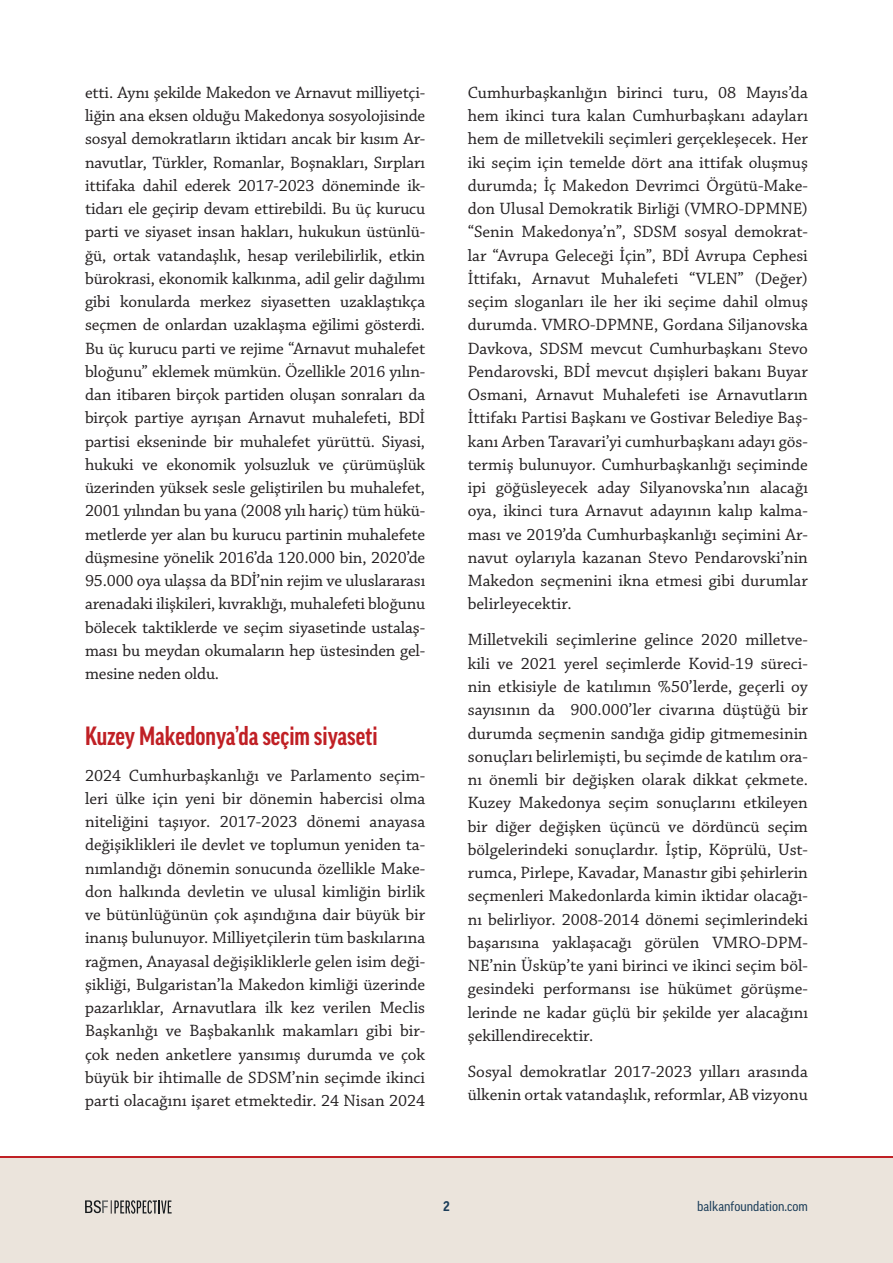
<style>
.page{position:relative;width:893px;height:1263px;background:#fff}
.page>*{position:absolute;margin:0;border:0;box-sizing:border-box;transform-origin:0 0}
.t1{font:700 condensed 25.5px "Good Pro";color:#c02025}
.t2{font:17.25px/23.2px "Chaparral Pro";color:#231f20;text-align:justify}
.t3{font:13.5px "Good Pro Narr News";color:#1b3d59}
.t4{font:700 13.5px "Good Pro Narr";color:#1b3d59}
</style>
<div class="page">
<hr style="left:892px;top:1157px;width:1px;height:106px;background:#c02025">
<div style="left:0;top:1159px;width:893px;height:104px;background:#ebe4dc"></div>
<svg style="left:85px;top:1200px;width:87px;height:14px"></svg>
<p class="t2" style="left:85px;top:81px;width:342px">etti. Aynı şekilde Makedon ve Arnavut milliyetçi&shy;liğin ana eksen olduğu Makedonya sosyolojisinde sosyal demokratların iktidarı ancak bir kısım Ar&shy;navutlar, Türkler, Romanlar, Boşnakları, Sırpları ittifaka dahil ederek 2017-2023 döneminde ik&shy;tidarı ele geçirip devam ettirebildi. Bu üç kurucu parti ve siyaset insan hakları, hukukun üstünlü&shy;ğü, ortak vatandaşlık, hesap verilebilirlik, etkin bürokrasi, ekonomik kalkınma, adil gelir dağılımı gibi konularda merkez siyasetten uzaklaştıkça seçmen de onlardan uzaklaşma eğilimi gösterdi.<br>Bu üç kurucu parti ve rejime “Arnavut muhalefet bloğunu” eklemek mümkün. Özellikle 2016 yılın&shy;dan itibaren birçok partiden oluşan sonraları da birçok partiye ayrışan Arnavut muhalefeti, BDİ partisi ekseninde bir muhalefet yürüttü. Siyasi, hukuki ve ekonomik yolsuzluk ve çürümüşlük üzerinden yüksek sesle geliştirilen bu muhalefet, 2001 yılından bu yana (2008 yılı hariç) tüm hükü&shy;metlerde yer alan bu kurucu partinin muhalefete düşmesine yönelik 2016’da 120.000 bin, 2020’de 95.000 oya ulaşsa da BDİ’nin rejim ve uluslararası arenadaki ilişkileri, kıvraklığı, muhalefeti bloğunu bölecek taktiklerde ve seçim siyasetinde ustalaş&shy;ması bu meydan okumaların hep üstesinden gel&shy;mesine neden oldu.</p>
<h1 class="t1" style="left:85px;top:721px;width:294px">Kuzey Makedonya’da seçim siyaseti</h1>
<p class="t2" style="left:85px;top:764px;width:342px">2024 Cumhurbaşkanlığı ve Parlamento seçim&shy;leri ülke için yeni bir dönemin habercisi olma niteliğini taşıyor. 2017-2023 dönemi anayasa değişiklikleri ile devlet ve toplumun yeniden ta&shy;nımlandığı dönemin sonucunda özellikle Make&shy;don halkında devletin ve ulusal kimliğin birlik ve bütünlüğünün çok aşındığına dair büyük bir inanış bulunuyor. Milliyetçilerin tüm baskılarına rağmen, Anayasal değişikliklerle gelen isim deği&shy;şikliği, Bulgaristan’la Makedon kimliği üzerinde pazarlıklar, Arnavutlara ilk kez verilen Meclis Başkanlığı ve Başbakanlık makamları gibi bir&shy;çok neden anketlere yansımış durumda ve çok büyük bir ihtimalle de SDSM’nin seçimde ikinci parti olacağını işaret etmektedir. 24 Nisan 2024</p>
<p class="t2" style="left:468px;top:81px;width:342px">Cumhurbaşkanlığın birinci turu, 08 Mayıs’da hem ikinci tura kalan Cumhurbaşkanı adayları hem de milletvekili seçimleri gerçekleşecek. Her iki seçim için temelde dört ana ittifak oluşmuş durumda; İç Makedon Devrimci Örgütü-Make&shy;don Ulusal Demokratik Birliği (VMRO-DPMNE) “Senin Makedonya’n”, SDSM sosyal demokrat&shy;lar “Avrupa Geleceği İçin”, BDİ Avrupa Cephesi İttifakı, Arnavut Muhalefeti “VLEN” (Değer) seçim sloganları ile her iki seçime dahil olmuş durumda. VMRO-DPMNE, Gordana Siljanovska Davkova, SDSM mevcut Cumhurbaşkanı Stevo Pendarovski, BDİ mevcut dışişleri bakanı Buyar Osmani, Arnavut Muhalefeti ise Arnavutların İttifakı Partisi Başkanı ve Gostivar Belediye Baş&shy;kanı Arben Taravari’yi cumhurbaşkanı adayı gös&shy;termiş bulunuyor. Cumhurbaşkanlığı seçiminde ipi göğüsleyecek aday Silyanovska’nın alacağı oya, ikinci tura Arnavut adayının kalıp kalma&shy;ması ve 2019’da Cumhurbaşkanlığı seçimini Ar&shy;navut oylarıyla kazanan Stevo Pendarovski’nin Makedon seçmenini ikna etmesi gibi durumlar belirleyecektir.</p>
<p class="t2" style="left:468px;top:629px;width:342px">Milletvekili seçimlerine gelince 2020 milletve&shy;kili ve 2021 yerel seçimlerde Kovid-19 süreci&shy;nin etkisiyle de katılımın %50’lerde, geçerli oy sayısının da 900.000’ler civarına düştüğü bir durumda seçmenin sandığa gidip gitmemesinin sonuçları belirlemişti, bu seçimde de katılım ora&shy;nı önemli bir değişken olarak dikkat çekmete.<br>Kuzey Makedonya seçim sonuçlarını etkileyen bir diğer değişken üçüncü ve dördüncü seçim bölgelerindeki sonuçlardır. İştip, Köprülü, Ust&shy;rumca, Pirlepe, Kavadar, Manastır gibi şehirlerin seçmenleri Makedonlarda kimin iktidar olacağı&shy;nı belirliyor. 2008-2014 dönemi seçimlerindeki başarısına yaklaşacağı görülen VMRO-DPM-NE’nin Üsküp’te yani birinci ve ikinci seçim böl&shy;gesindeki performansı ise hükümet görüşme&shy;lerinde ne kadar güçlü bir şekilde yer alacağını şekillendirecektir.</p>
<p class="t2" style="left:468px;top:1060px;width:342px">Sosyal demokratlar 2017-2023 yılları arasında ülkenin ortak vatandaşlık, reformlar, AB vizyonu</p>
<p class="t4" style="left:443px;top:1199px;width:8px">2</p>
<p class="t3" style="left:697px;top:1199px;width:112px">balkanfoundation.com</p>
</div>
